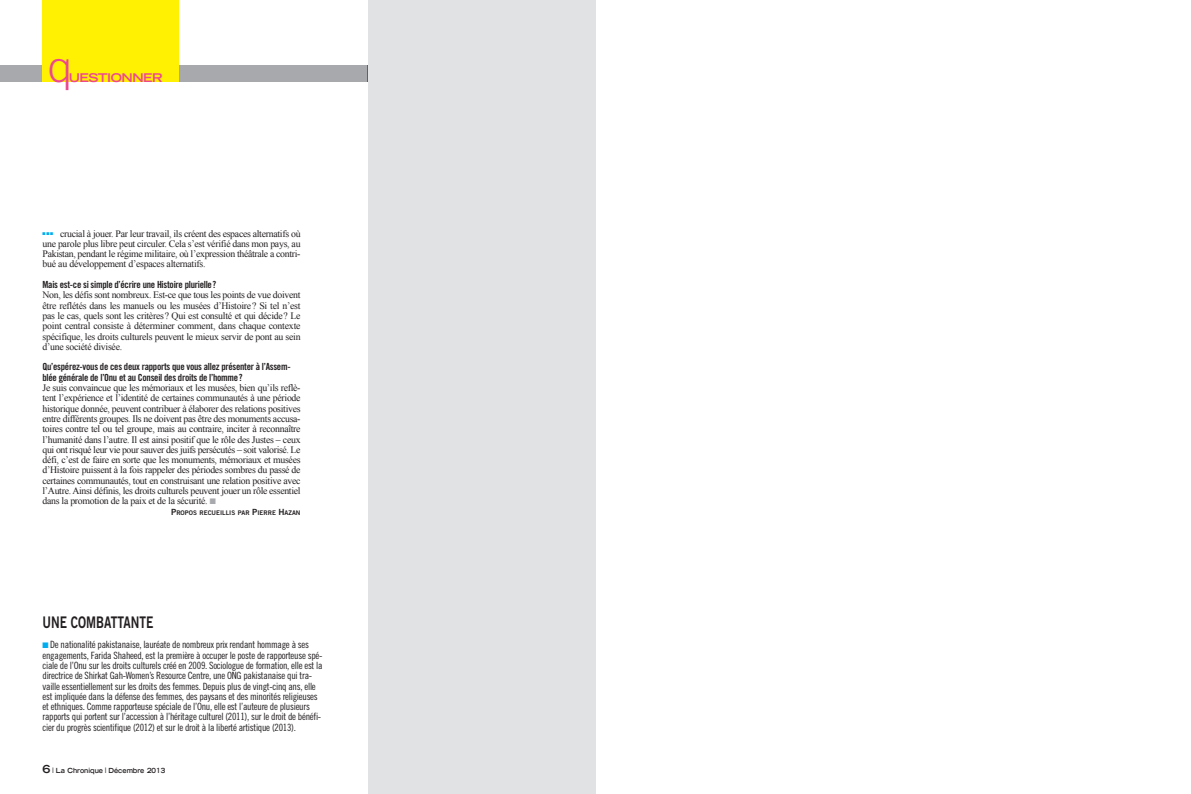
<style>
.page{position:relative;width:1191px;height:794px;background:#fff}
.page>*{position:absolute;margin:0;border:0;box-sizing:border-box;transform-origin:0 0}
.t1{font:300 44px "Trade Gothic";color:#ee4690}
.t2{font:16px "Trade Gothic Bold Two";color:#231f20;scale:.75 1}
.t3{font:700 expanded 12px "Trade Gothic LH";letter-spacing:-.045em;color:#ee4690}
.t4{font:10px/10.3px "Trade Gothic Cond Eighteen";letter-spacing:-.025em;color:#231f20}
.t5{font:9.8px/10.3px "Times New Roman";letter-spacing:-.025em;color:#231f20;text-align:justify}
.t6{font:9.8px/10.3px "Trade Gothic Bold Cond Twenty";letter-spacing:-.025em;color:#231f20}
.t7{font:700 expanded 7px "Trade Gothic LH";color:#231f20;scale:.9 1}
.t8{font:6.4px "Trade Gothic Bold Two";color:#231f20}
.t9{font:4px "Zapf Dingbats ITC";color:#00aeef}
.s1{color:#a8a9ad}
.s2{font-size:8.5px}
.s3{color:#00aeef}
.s4{font-size:11px}
</style>
<div class="page">
<div style="left:0;top:66px;width:375px;height:16px;background:#a8a9ad"></div>
<div style="left:43px;top:0;width:136px;height:82px;background:#fff101"></div>
<div style="left:369px;top:0;width:226px;height:794px;background:#e1e2e4"></div>
<h1 class="t1" style="left:48px;top:50px;width:26px">q</h1>
<p class="t3" style="left:69px;top:73px;width:95px">UESTIONNER</p>
<p class="t5" style="left:43px;top:228px;width:259px;text-indent:18px">crucial à jouer. Par leur travail, ils créent des espaces alternatifs où une parole plus libre peut circuler. Cela s’est vérifié dans mon pays, au Pakistan, pendant le régime militaire, où l’expression théâtrale a contri&shy;bué au développement d’espaces alternatifs.</p>
<p class="t6" style="left:43px;top:280px;width:175px">Mais est-ce si simple d’écrire une Histoire plurielle?</p>
<p class="t5" style="left:43px;top:290px;width:259px">Non, les défis sont nombreux. Est-ce que tous les points de vue doivent être reflétés dans les manuels ou les musées d’Histoire? Si tel n’est pas le cas, quels sont les critères? Qui est consulté et qui décide? Le point central consiste à déterminer comment, dans chaque contexte spécifique, les droits culturels peuvent le mieux servir de pont au sein d’une société divisée.</p>
<p class="t6" style="left:43px;top:362px;width:249px">Qu’espérez-vous de ces deux rapports que vous allez présenter à l’Assem&shy;blée générale de l’Onu et au Conseil des droits de l’homme?</p>
<p class="t5" style="left:43px;top:382px;width:259px">Je suis convaincue que les mémoriaux et les musées, bien qu’ils reflè&shy;tent l’expérience et l’identité de certaines communautés à une période historique donnée, peuvent contribuer à élaborer des relations positives entre différents groupes. Ils ne doivent pas être des monuments accusa&shy;toires contre tel ou tel groupe, mais au contraire, inciter à reconnaître l’humanité dans l’autre. Il est ainsi positif que le rôle des Justes – ceux qui ont risqué leur vie pour sauver des juifs persécutés – soit valorisé. Le défi, c’est de faire en sorte que les monuments, mémoriaux et musées d’Histoire puissent à la fois rappeler des périodes sombres du passé de certaines communautés, tout en construisant une relation positive avec l’Autre.Ainsi définis, les droits culturels peuvent jouer un rôle essentiel dans la promotion de la paix et de la sécurité. <span class="s1">■</span></p>
<p class="t8" style="left:171px;top:510px;width:131px"><span class="s2">P</span>ROPOS RECUEILLIS PAR <span class="s2">P</span>IERRE <span class="s2">H</span>AZAN</p>
<p class="t9" style="left:43px;top:232px;width:12px">■■■</p>
<h2 class="t2" style="left:43px;top:617px;width:149px">UNE COMBATTANTE</h2>
<p class="t4" style="left:43px;top:640px;width:281px"><span class="s3">■</span> De nationalité pakistanaise, lauréate de nombreux prix rendant hommage à ses engagements, Farida Shaheed, est la première à occuper le poste de rapporteuse spé&shy;ciale de l’Onu sur les droits culturels créé en 2009. Sociologue de formation, elle est la directrice de Shirkat Gah-Women’s Resource Centre, une ONG pakistanaise qui tra&shy;vaille essentiellement sur les droits des femmes. Depuis plus de vingt-cinq ans, elle est impliquée dans la défense des femmes, des paysans et des minorités religieuses et ethniques. Comme rapporteuse spéciale de l’Onu, elle est l’auteure de plusieurs rapports qui portent sur l’accession à l’héritage culturel (2011), sur le droit de bénéfi&shy;cier du progrès scientifique (2012) et sur le droit à la liberté artistique (2013).</p>
<p class="t7" style="left:43px;top:768px;width:138px"><span class="s4">6</span> La Chronique Décembre 2013</p>
</div>
